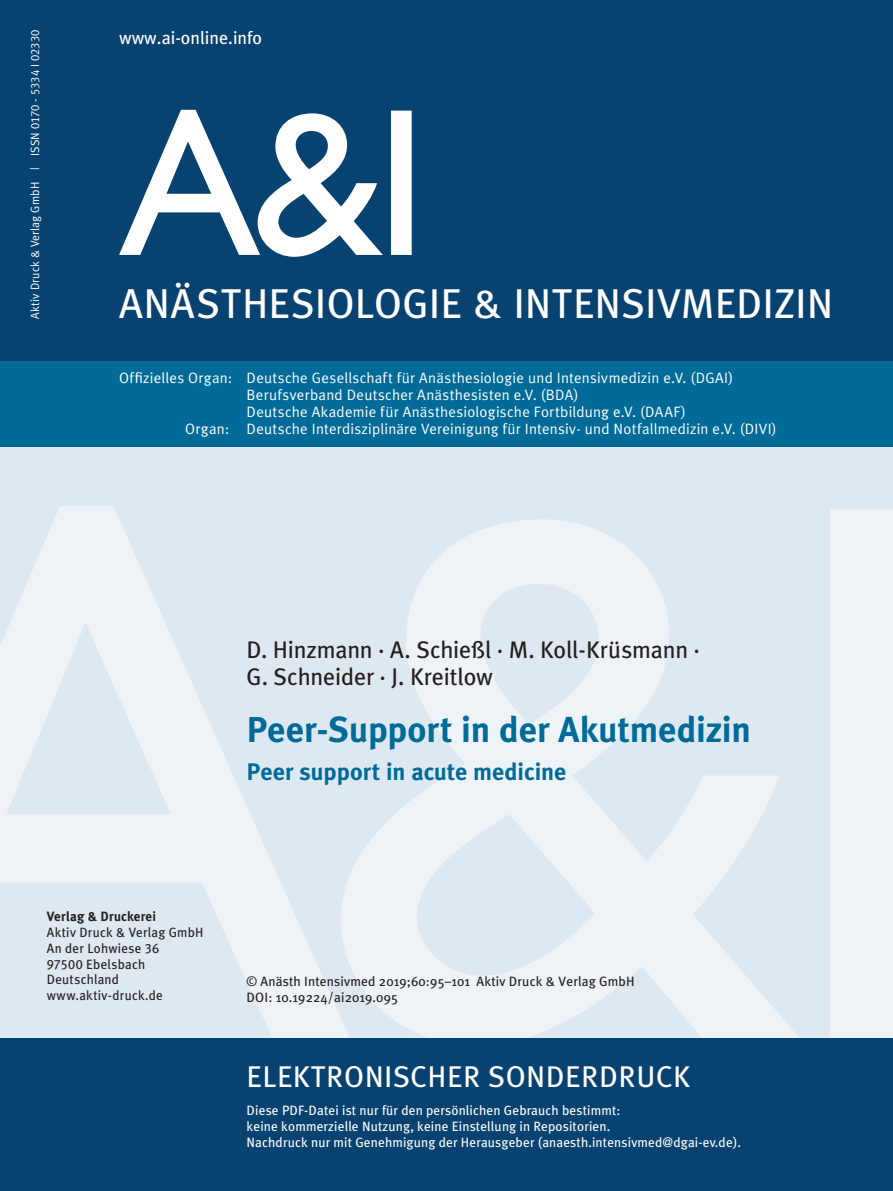
<style>
.page{position:relative;width:893px;height:1191px;background:#fff}
.page>*{position:absolute;margin:0;border:0;box-sizing:border-box;transform-origin:0 0}
.t1{font:41.7px "Meta Plus";letter-spacing:.005em;color:#fff}
.t2{font:700 36px "Meta Plus";color:#006b98}
.t3{font:30px "Meta Plus";letter-spacing:.015em;color:#fff}
.t4{font:24px/27px "Meta Plus";letter-spacing:-.01em;color:#231f20}
.t5{font:700 24px "Meta Plus";color:#006b98}
.t6{font:18px "Meta Plus";color:#fff}
.t7{font:15px "Meta Plus Normal";letter-spacing:.015em;color:#fff}
.t8{font:13.5px/15.8px "Meta Plus";letter-spacing:.01em;color:#fff}
.t9{font:13.5px/15.8px "Meta Plus";letter-spacing:.01em;color:#231f20}
.t10{font:700 13.5px "Meta Plus";letter-spacing:.015em;color:#231f20}
.t11{font:12px "Meta Plus Normal";letter-spacing:.015em;color:#fff}
.s1{font-family:"Meta Plus Normal Caps"}
.s2{font-family:"Meta Plus Book Caps"}
</style>
<div class="page">
<div style="left:0;top:446px;width:893px;height:591px;background:#dee8f0"></div>
<svg style="left:0;top:506px;width:893px;height:531px"></svg>
<div style="left:0;top:0;width:893px;height:361px;background:#084270"></div>
<div style="left:0;top:361px;width:893px;height:85px;background:#006b98"></div>
<div style="left:0;top:1037px;width:893px;height:154px;background:#084270"></div>
<svg style="left:119px;top:110px;width:293px;height:147px"></svg>
<p class="t11" style="left:28px;top:319px;width:291px;rotate:-90deg">Aktiv Druck &amp; Verlag GmbH | ISSN <span class="s1">0170 - 5334</span> I <span class="s1">02330</span></p>
<p class="t6" style="left:119px;top:27px;width:145px">www.ai-online.info</p>
<h1 class="t1" style="left:119px;top:279px;width:716px">Anästhesiologie &amp; I ntensivmedizin</h1>
<p class="t7" style="left:119px;top:369px;width:616px">Offizielles Organ: Deutsche Gesellschaft für Anästhesiologie und Intensivmedizin e.V. (DGAI)</p>
<p class="t7" style="left:247px;top:386px;width:333px">Berufsverband Deutscher Anästhesisten e.V. (BDA)</p>
<p class="t7" style="left:247px;top:403px;width:441px">Deutsche Akademie für Anästhesiologische Fortbildung e.V. (DAAF)</p>
<p class="t7" style="left:185px;top:420px;width:593px">Organ: Deutsche Interdisziplinäre Vereinigung für Intensiv- und Notfallmedizin e.V. (DIVI)</p>
<h3 class="t4" style="left:247px;top:636px;width:455px">D. H inzmann · A. Schießl · M. Koll-Krüsmann ·<br>G. Schneider · J. Kreitlow</h3>
<h2 class="t2" style="left:247px;top:709px;width:506px">Peer-Support in der Akutmedizin</h2>
<h3 class="t5" style="left:247px;top:757px;width:321px">Peer support in acute medicine</h3>
<p class="t10" style="left:47px;top:909px;width:111px">Verlag &amp; Druckerei</p>
<p class="t9" style="left:47px;top:924px;width:156px">Aktiv Druck &amp; Verlag GmbH<br>An der Lohwiese <span class="s2">36<br>97500</span> Ebelsbach<br>Deutschland www.aktiv-druck.de</p>
<p class="t9" style="left:247px;top:973px;width:387px">© Anästh I ntensivmed 2019;60:95–101 Aktiv Druck &amp; Verlag GmbH<br>DOI : 10.19224/ai2019.095</p>
<h3 class="t3" style="left:247px;top:1058px;width:445px">Elektronischer Sonderdruck</h3>
<p class="t8" style="left:247px;top:1102px;width:496px">Diese PDF-Datei ist nur für den persönlichen Gebrauch bestimmt:<br>keine kommerzielle N utzung, keine Einstellung in -Repositorien.<br>Nachdruck nur mit Genehmigung der Herausgeber (anaesth.intensivmed@dgai-ev.de).</p>
</div>
